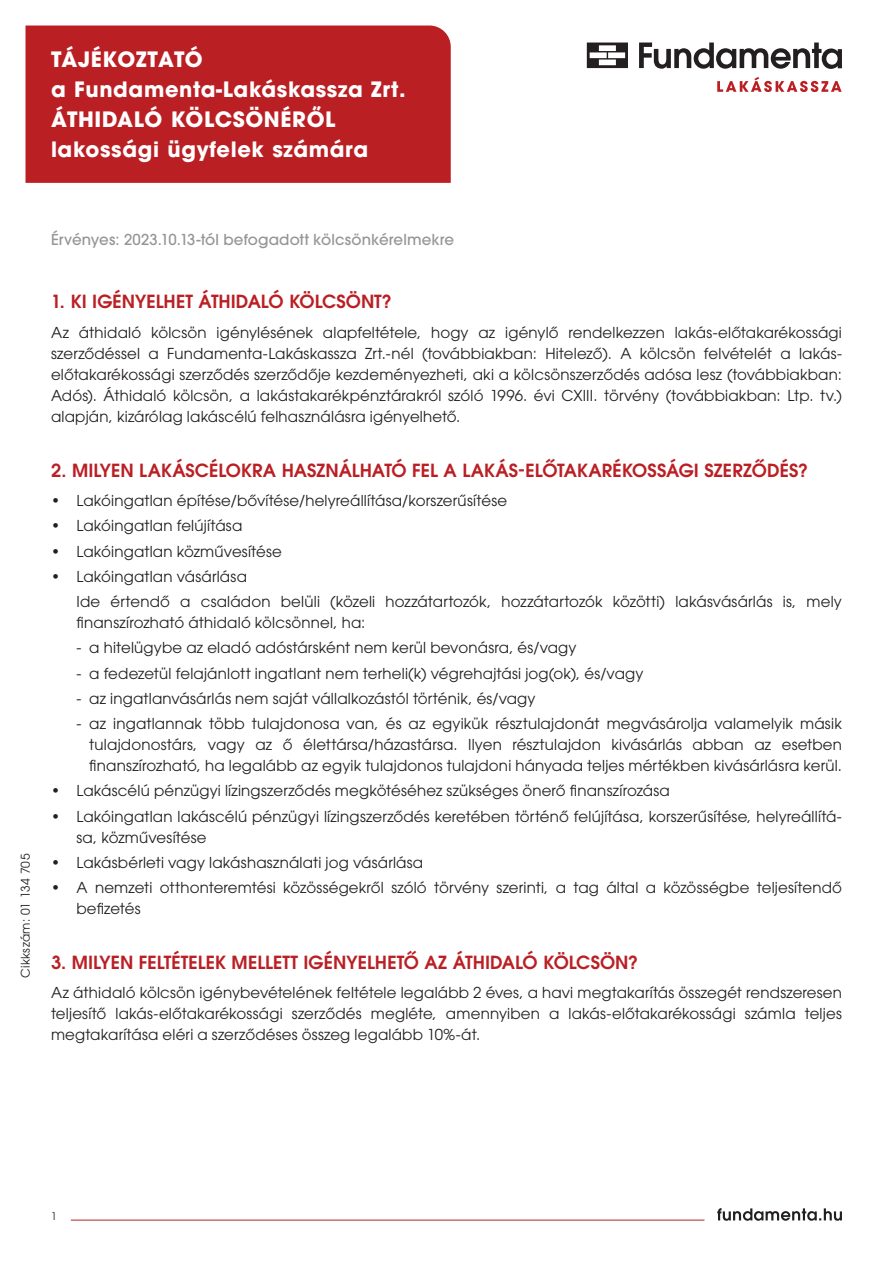
<style>
.page{position:relative;width:893px;height:1263px;background:#fff}
.page>*{position:absolute;margin:0;border:0;box-sizing:border-box;transform-origin:0 0}
.t1{font:700 21px/30px "ITC Avant Garde Pro";letter-spacing:.03em;color:#fff}
.t2{font:600 18px "ITC Avant Garde Pro";color:#ba1f24}
.t3{font:15px/21px "ITC Avant Garde Pro";letter-spacing:.01em;color:#231f20;text-align:justify}
.t4{font:500 15px "ITC Avant Garde Pro";letter-spacing:.01em;color:#939598}
.t5{font:12px "ITC Avant Garde Pro";letter-spacing:.03em;color:#231f20}
.t6{font:10.5px "ITC Avant Garde Pro";color:#231f20}
</style>
<div class="page">
<svg style="left:587px;top:43px;width:41px;height:25px"></svg>
<svg style="left:639px;top:43px;width:203px;height:26px"></svg>
<svg style="left:717px;top:77px;width:125px;height:15px"></svg>
<hr style="left:71px;top:1220px;width:633px;height:1px;background:#ba1f24">
<svg style="left:717px;top:1208px;width:125px;height:13px"></svg>
<div style="left:26px;top:26px;width:425px;height:157px;background:#ba1f24"></div>
<h1 class="t1" style="left:51px;top:44px;width:356px">TÁJÉKOZTATÓ<br>a Fundamenta-Lakáskassza Zrt.<br>ÁTHIDALÓ KÖLCSÖNÉRŐL lakossági ügyfelek számára</h1>
<p class="t5" style="left:18px;top:978px;width:126px;rotate:-90deg">Cikkszám: 01 134 705</p>
<p class="t4" style="left:51px;top:230px;width:405px">Érvényes: 2023.10.13-tól befogadott kölcsönkérelmekre</p>
<p class="t2" style="left:51px;top:290px;width:342px">1. KI IGÉNYELHET ÁTHIDALÓ KÖLCSÖNT?</p>
<p class="t3" style="left:51px;top:322px;width:792px">Az áthidaló kölcsön igénylésének alapfeltétele, hogy az igénylő rendelkezzen lakás-előtakarékossági szerződéssel a Fundamenta-Lakáskassza Zrt.-nél (továbbiakban: Hitelező). A kölcsön felvételét a lakás&shy;előtakarékossági szerződés szerződője kezdeményezheti, aki a kölcsönszerződés adósa lesz (továbbiakban:<br>Adós). Áthidaló kölcsön, a lakástakarékpénztárakról szóló 1996. évi CXIII. törvény (továbbiakban: Ltp. tv.) alapján, kizárólag lakáscélú felhasználásra igényelhető.</p>
<p class="t2" style="left:51px;top:458px;width:759px">2. MILYEN LAKÁSCÉLOKRA HASZNÁLHATÓ FEL A LAKÁS-ELŐTAKARÉKOSSÁGI SZERZŐDÉS?</p>
<p class="t3" style="left:51px;top:490px;width:458px">• Lakóingatlan építése/bővítése/helyreállítása/korszerűsítése</p>
<p class="t3" style="left:51px;top:515px;width:193px">• Lakóingatlan felújítása</p>
<p class="t3" style="left:51px;top:540px;width:232px">• Lakóingatlan közművesítése</p>
<p class="t3" style="left:77px;top:563px;width:767px;line-height:25.2px;text-indent:-26px">• Lakóingatlan vásárlása<br>Ide értendő a családon belüli (közeli hozzátartozók, hozzátartozók közötti) lakásvásárlás is, mely</p>
<p class="t3" style="left:77px;top:612px;width:290px">finanszírozható áthidaló kölcsönnel, ha:</p>
<p class="t3" style="left:77px;top:637px;width:501px">- a hitelügybe az eladó adóstársként nem kerül bevonásra, és/vagy</p>
<p class="t3" style="left:77px;top:662px;width:568px">- a fedezetül felajánlott ingatlant nem terheli(k) végrehajtási jog(ok), és/vagy</p>
<p class="t3" style="left:77px;top:688px;width:460px">- az ingatlanvásárlás nem saját vállalkozástól történik, és/vagy</p>
<p class="t3" style="left:89px;top:713px;width:754px;text-indent:-13px">- az ingatlannak több tulajdonosa van, és az egyikük résztulajdonát megvásárolja valamelyik másik tulajdonostárs, vagy az ő élettársa/házastársa. Ilyen résztulajdon kivásárlás abban az esetben finanszírozható, ha legalább az egyik tulajdonos tulajdoni hányada teljes mértékben kivásárlásra kerül.</p>
<p class="t3" style="left:51px;top:780px;width:620px">• Lakáscélú pénzügyi lízingszerződés megkötéséhez szükséges önerő finanszírozása</p>
<p class="t3" style="left:77px;top:805px;width:767px;text-indent:-26px">• Lakóingatlan lakáscélú pénzügyi lízingszerződés keretében történő felújítása, korszerűsítése, helyreállítá&shy;sa, közművesítése</p>
<p class="t3" style="left:51px;top:851px;width:374px">• Lakásbérleti vagy lakáshasználati jog vásárlása</p>
<p class="t3" style="left:77px;top:877px;width:767px;text-indent:-26px">• A nemzeti otthonteremtési közösségekről szóló törvény szerinti, a tag által a közösségbe teljesítendő befizetés</p>
<p class="t2" style="left:51px;top:950px;width:589px">3. MILYEN FELTÉTELEK MELLETT IGÉNYELHETŐ AZ ÁTHIDALÓ KÖLCSÖN?</p>
<p class="t3" style="left:51px;top:982px;width:792px">Az áthidaló kölcsön igénybevételének feltétele legalább 2 éves, a havi megtakarítás összegét rendszeresen teljesítő lakás-előtakarékossági szerződés megléte, amennyiben a lakás-előtakarékossági számla teljes megtakarítása eléri a szerződéses összeg legalább 10%-át.</p>
<p class="t6" style="left:51px;top:1210px;width:7px">1</p>
</div>
